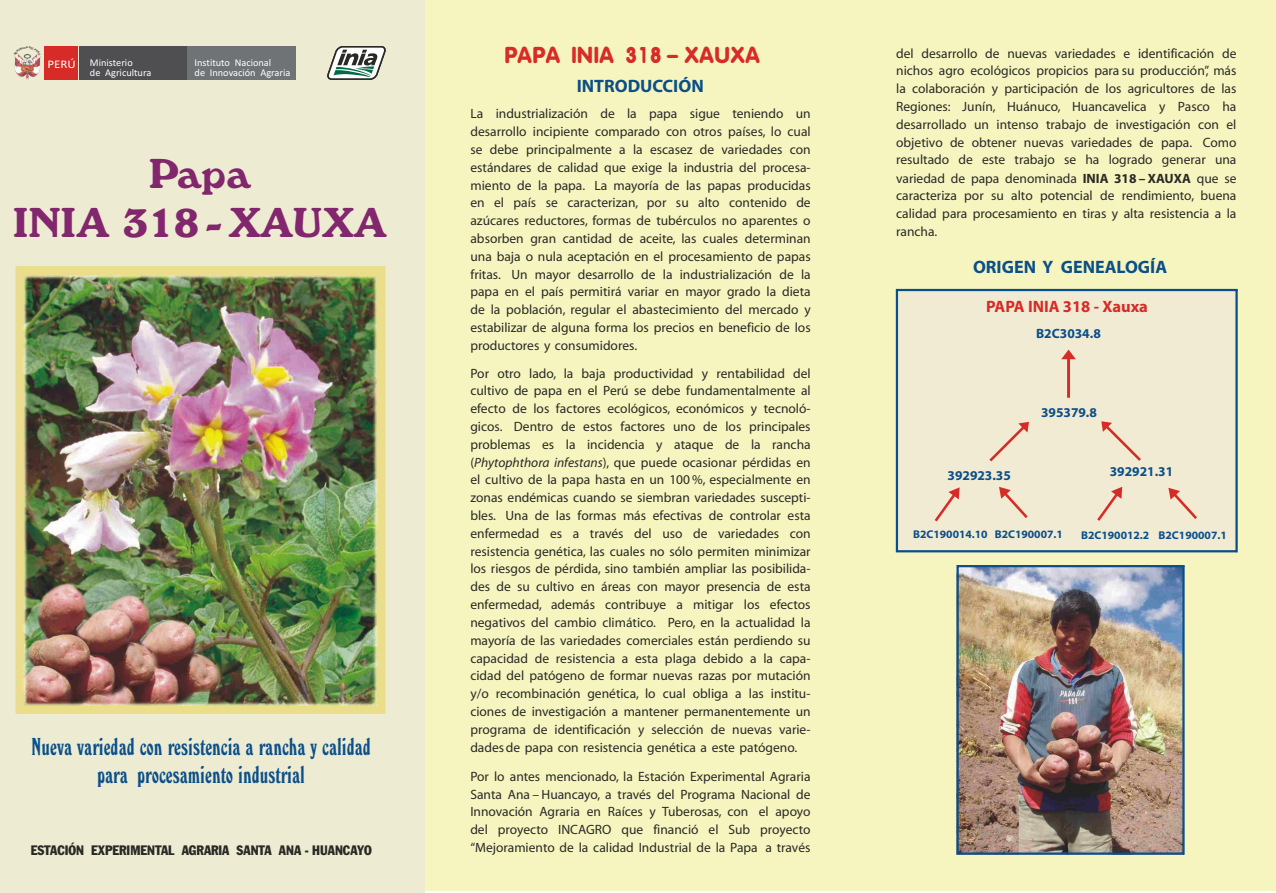
<style>
.page{position:relative;width:1276px;height:893px;background:#fff}
.page>*{position:absolute;margin:0;border:0;box-sizing:border-box;transform-origin:0 0}
.t1{font:40.95px/48.2px "Windsor BT";color:#82266e;text-align:center}
.t2{font:24px/28.2px "Windsor BT Elongated";color:#0a4f8a;text-align:center}
.t3{font:700 22.5px "Vagabond";color:#d62b26}
.t4{font:700 18px "Myriad";color:#0a4f8a}
.t5{font:700 16.5px "Myriad";color:#d62b26}
.t6{font:13.5px/17.9px "Myriad";color:#292926;text-align:justify}
.t7{font:condensed 13.5px "Franklin Gothic";color:#292926}
.t8{font:700 13.5px "Myriad";color:#0a4f8a}
.t9{font:11.7px "Calibri";color:#fff;scale:1.11 1}
.t10{font:700 11.25px "Myriad Web Pro";color:#0a4f8a}
.t11{font:10.35px/10.1px "Calibri";color:#fff}
.s1{font-style:italic}
.s2{font-weight:700}
</style>
<div class="page">
<div style="left:416px;top:1px;width:860px;height:890px;background:#f7f5bf"></div>
<div style="left:896px;top:289px;width:341px;height:263px;background:#f2ebd4"></div>
<svg style="left:1061px;top:350px;width:15px;height:48px"></svg>
<svg style="left:1168px;top:488px;width:29px;height:31px"></svg>
<svg style="left:999px;top:487px;width:28px;height:31px"></svg>
<svg style="left:1101px;top:421px;width:40px;height:40px;background:#eed5c0"></svg>
<svg style="left:989px;top:422px;width:40px;height:39px;background:#eed5c0"></svg>
<svg style="left:934px;top:487px;width:25px;height:34px"></svg>
<svg style="left:1097px;top:487px;width:25px;height:34px"></svg>
<img style="left:956px;top:565px;width:228px;height:290px">
<div style="left:0;top:0;width:425px;height:893px;background:#edebd1"></div>
<img style="left:14px;top:55px;width:27px;height:25px">
<div style="left:79px;top:46px;width:108px;height:34px;background:#4f4f52"></div>
<div style="left:188px;top:46px;width:108px;height:34px;background:#707375"></div>
<div style="left:44px;top:46px;width:34px;height:34px;background:#d62b26"></div>
<svg style="left:327px;top:46px;width:59px;height:34px;background:#a2ada4"></svg>
<img style="left:15px;top:267px;width:371px;height:447px">
<svg style="left:16px;top:53px;width:23px;height:2px"></svg>
<p class="t9" style="left:47px;top:59px;width:27px">PERÚ</p>
<p class="t11" style="left:90px;top:58px;width:63px">Ministerio<br>de Agricultura</p>
<p class="t11" style="left:195px;top:58px;width:97px">Instituto Nacional<br>de Innovación Agraria</p>
<h1 class="t1" style="left:13px;top:154px;width:376px">Papa<br>INIA 318-XAUXA</h1>
<h2 class="t2" style="left:31px;top:734px;width:341px">Nueva variedad con resistencia a rancha y calidad para procesamiento industrial</h2>
<p class="t7" style="left:31px;top:845px;width:343px">ESTACIÓN EXPERIMENTAL AGRARIA SANTA ANA - HUANCAYO</p>
<h3 class="t3" style="left:505px;top:45px;width:257px">PAPA INIA 318 – XAUXA</h3>
<h3 class="t4" style="left:577px;top:78px;width:129px">INTRODUCCIÓN</h3>
<p class="t6" style="left:470px;top:106px;width:342px">La industrialización de la papa sigue teniendo un desarrollo incipiente comparado con otros países, lo cual se debe principalmente a la escasez de variedades con estándares de calidad que exige la industria del procesa&shy;miento de la papa. La mayoría de las papas producidas en el país se caracterizan, por su alto contenido de azúcares reductores, formas de tubérculos no aparentes o absorben gran cantidad de aceite, las cuales determinan una baja o nula aceptación en el procesamiento de papas fritas. Un mayor desarrollo de la industrialización de la papa en el país permitirá variar en mayor grado la dieta de la población, regular el abastecimiento del mercado y estabilizar de alguna forma los precios en beneficio de los productores y consumidores.</p>
<p class="t6" style="left:470px;top:365px;width:342px">Por otro lado, la baja productividad y rentabilidad del cultivo de papa en el Perú se debe fundamentalmente al efecto de los factores ecológicos, económicos y tecnoló&shy;gicos. Dentro de estos factores uno de los principales problemas es la incidencia y ataque de la rancha (<span class="s1">Phytophthora infestans</span>), que puede ocasionar pérdidas en el cultivo de la papa hasta en un 100 %, especialmente en zonas endémicas cuando se siembran variedades suscepti&shy;bles. Una de las formas más efectivas de controlar esta enfermedad es a través del uso de variedades con resistencia genética, las cuales no sólo permiten minimizar los riesgos de pérdida, sino también ampliar las posibilida&shy;des de su cultivo en áreas con mayor presencia de esta enfermedad, además contribuye a mitigar los efectos negativos del cambio climático. Pero, en la actualidad la mayoría de las variedades comerciales están perdiendo su capacidad de resistencia a esta plaga debido a la capa&shy;cidad del patógeno de formar nuevas razas por mutación y/o recombinación genética, lo cual obliga a las institu&shy;ciones de investigación a mantener permanentemente un programa de identificación y selección de nuevas varie&shy;dades de papa con resistencia genética a este patógeno.</p>
<p class="t6" style="left:470px;top:768px;width:342px">Por lo antes mencionado, la Estación Experimental Agraria Santa Ana – Huancayo, a través del Programa Nacional de Innovación Agraria en Raíces y Tuberosas, con el apoyo del proyecto INCAGRO que financió el Sub proyecto “Mejoramiento de la calidad Industrial de la Papa a través</p>
<p class="t6" style="left:896px;top:45px;width:342px">del desarrollo de nuevas variedades e identificación de nichos agro ecológicos propicios para su producción”, más la colaboración y participación de los agricultores de las Regiones: Junín, Huánuco, Huancavelica y Pasco ha desarrollado un intenso trabajo de investigación con el objetivo de obtener nuevas variedades de papa. Como resultado de este trabajo se ha logrado generar una variedad de papa denominada <span class="s2">INIA 318 – XAUXA</span> que se caracteriza por su alto potencial de rendimiento, buena calidad para procesamiento en tiras y alta resistencia a la rancha.</p>
<h3 class="t4" style="left:973px;top:260px;width:196px">ORIGEN Y GENEALOGÍA</h3>
<p class="t5" style="left:986px;top:299px;width:163px">PAPA INIA 318 - Xauxa</p>
<p class="t8" style="left:1036px;top:328px;width:66px">B2C3034.8</p>
<p class="t8" style="left:1041px;top:407px;width:57px">395379.8</p>
<p class="t8" style="left:947px;top:470px;width:65px">392923.35</p>
<p class="t8" style="left:1109px;top:466px;width:65px">392921.31</p>
<p class="t10" style="left:913px;top:530px;width:151px">B2C190014.10 B2C190007.1</p>
<p class="t10" style="left:1081px;top:530px;width:147px">B2C190012.2 B2C190007.1</p>
</div>
